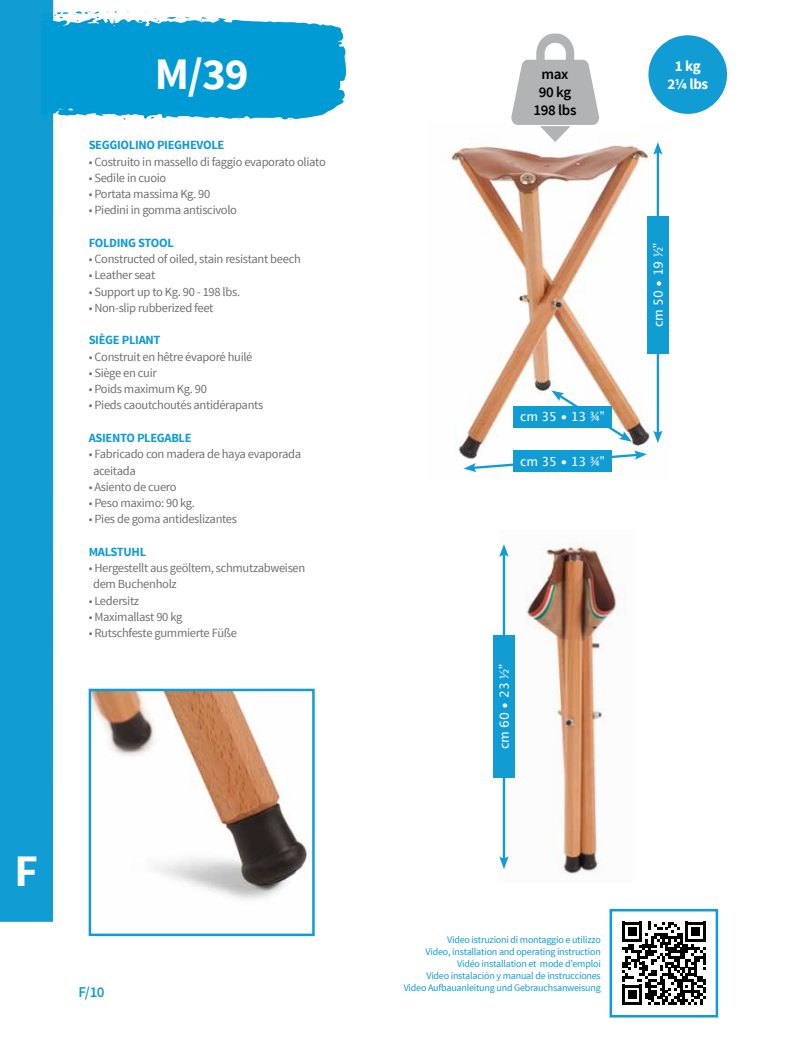
<style>
.page{position:relative;width:798px;height:1053px;background:#fff}
.page>*{position:absolute;margin:0;border:0;box-sizing:border-box;transform-origin:0 0}
.t1{font:700 45px "Source Sans Pro";color:#fff}
.t2{font:600 15px/18px "Source Sans Pro";letter-spacing:-.025em;color:#000;text-align:center}
.t3{font:700 15px/18px "Source Sans Pro";letter-spacing:-.03em;color:#fff;text-align:center}
.t4{font:600 15px "Source Sans Pro";color:#119cd4}
.t5{font:12.5px/16.2px "Source Sans Pro";letter-spacing:-.025em;color:#707172}
.t6{font:700 12.5px "Source Sans Pro";letter-spacing:-.025em;color:#119cd4}
.t7{font:12.5px "Lucida Grande";letter-spacing:-.02em;color:#fff}
.t8{font:10px/12px "Source Sans Pro";letter-spacing:-.02em;color:#119cd4;text-align:right}
</style>
<div class="page">
<div style="left:0;top:0;width:53px;height:921px;background:#119cd4"></div>
<div style="left:648px;top:35px;width:78px;height:79px;background:#119cd4;border-radius:50%"></div>
<svg style="left:42px;top:11px;width:305px;height:109px;background:#23a9da"></svg>
<img style="left:441px;top:135px;width:227px;height:338px">
<img style="left:499px;top:543px;width:127px;height:331px">
<img style="left:92px;top:691px;width:219px;height:209px">
<div style="left:89px;top:688px;width:225px;height:248px;border:2px solid #119cd4"></div>
<svg style="left:622px;top:921px;width:83px;height:83px"></svg>
<div style="left:609px;top:908px;width:109px;height:109px;border:3px solid #119cd4"></div>
<svg style="left:463px;top:450px;width:183px;height:22px"></svg>
<svg style="left:551px;top:390px;width:80px;height:52px"></svg>
<hr style="left:656px;top:150px;width:2px;height:285px;background:#119cd4">
<svg style="left:653px;top:430px;width:9px;height:13px"></svg>
<svg style="left:653px;top:142px;width:9px;height:13px"></svg>
<div style="left:513px;top:450px;width:98px;height:22px;background:#119cd4"></div>
<div style="left:513px;top:406px;width:98px;height:21px;background:#119cd4"></div>
<div style="left:647px;top:216px;width:21px;height:137px;background:#119cd4"></div>
<hr style="left:502px;top:552px;width:3px;height:308px;background:#119cd4">
<svg style="left:499px;top:856px;width:9px;height:13px"></svg>
<svg style="left:499px;top:544px;width:9px;height:13px"></svg>
<div style="left:493px;top:635px;width:21px;height:142px;background:#119cd4"></div>
<svg style="left:510px;top:33px;width:89px;height:109px"></svg>
<h1 class="t1" style="left:155px;top:45px;width:95px">M/39</h1>
<p class="t3" style="left:667px;top:58px;width:42px">1 kg<br>2¼ lbs</p>
<p class="t2" style="left:533px;top:66px;width:44px">max<br>90 kg<br>198 lbs</p>
<p class="t6" style="left:89px;top:137px;width:137px">SEGGIOLINO PIEGHEVOLE</p>
<p class="t5" style="left:89px;top:153px;width:238px">• Costruito in massello di faggio evaporato oliato</p>
<p class="t5" style="left:89px;top:170px;width:79px">• Sedile in cuoio</p>
<p class="t5" style="left:89px;top:186px;width:123px">• Portata massima Kg. 90</p>
<p class="t5" style="left:89px;top:202px;width:150px">• Piedini in gomma antiscivolo</p>
<p class="t6" style="left:89px;top:235px;width:87px">FOLDING STOOL</p>
<p class="t5" style="left:89px;top:251px;width:214px">• Constructed of oiled, stain resistant beech</p>
<p class="t5" style="left:89px;top:267px;width:68px">• Leather seat</p>
<p class="t5" style="left:89px;top:283px;width:153px">• Support up to Kg. 90 - 198 lbs.</p>
<p class="t5" style="left:89px;top:300px;width:126px">• Non-slip rubberized feet</p>
<p class="t6" style="left:89px;top:332px;width:73px">SIÈGE PLIANT</p>
<p class="t5" style="left:89px;top:348px;width:165px">• Construit en hêtre évaporé huilé</p>
<p class="t5" style="left:89px;top:365px;width:70px">• Siège en cuir</p>
<p class="t5" style="left:89px;top:381px;width:120px">• Poids maximum Kg. 90</p>
<p class="t5" style="left:89px;top:397px;width:176px">• Pieds caoutchoutés antidérapants</p>
<p class="t6" style="left:89px;top:430px;width:104px">ASIENTO PLEGABLE</p>
<p class="t5" style="left:93px;top:446px;width:209px;text-indent:-4px">• Fabricado con madera de haya evaporada aceitada</p>
<p class="t5" style="left:89px;top:478px;width:89px">• Asiento de cuero</p>
<p class="t5" style="left:89px;top:495px;width:108px">• Peso maximo: 90 kg.</p>
<p class="t5" style="left:89px;top:511px;width:150px">• Pies de goma antideslizantes</p>
<p class="t6" style="left:89px;top:543px;width:59px">MALSTUHL</p>
<p class="t5" style="left:93px;top:560px;width:214px;text-indent:-4px">• Hergestellt aus geöltem, schmutzabweisen dem Buchenholz</p>
<p class="t5" style="left:89px;top:592px;width:52px">• Ledersitz</p>
<p class="t5" style="left:89px;top:608px;width:95px">• Maximallast 90 kg</p>
<p class="t5" style="left:89px;top:625px;width:150px">• Rutschfeste gummierte Füße</p>
<p class="t7" style="left:520px;top:410px;width:86px">cm 35 • 13 ¾”</p>
<p class="t7" style="left:520px;top:454px;width:86px">cm 35 • 13 ¾”</p>
<p class="t7" style="left:651px;top:327px;width:86px;rotate:-90deg">cm 50 • 19 ½”</p>
<p class="t7" style="left:497px;top:748px;width:86px;rotate:-90deg">cm 60 • 23 ½”</p>
<h1 class="t1" style="left:14px;top:842px;width:25px">F</h1>
<p class="t4" style="left:78px;top:982px;width:28px">F/10</p>
<p class="t8" style="left:403px;top:933px;width:198px">Video istruzioni di montaggio e utilizzo<br>Video, installation and operating instruction Vidéo installation et mode d’emploi<br>Vídeo instalación y manual de instrucciones Video Aufbauanleitung und Gebrauchsanweisung</p>
</div>
